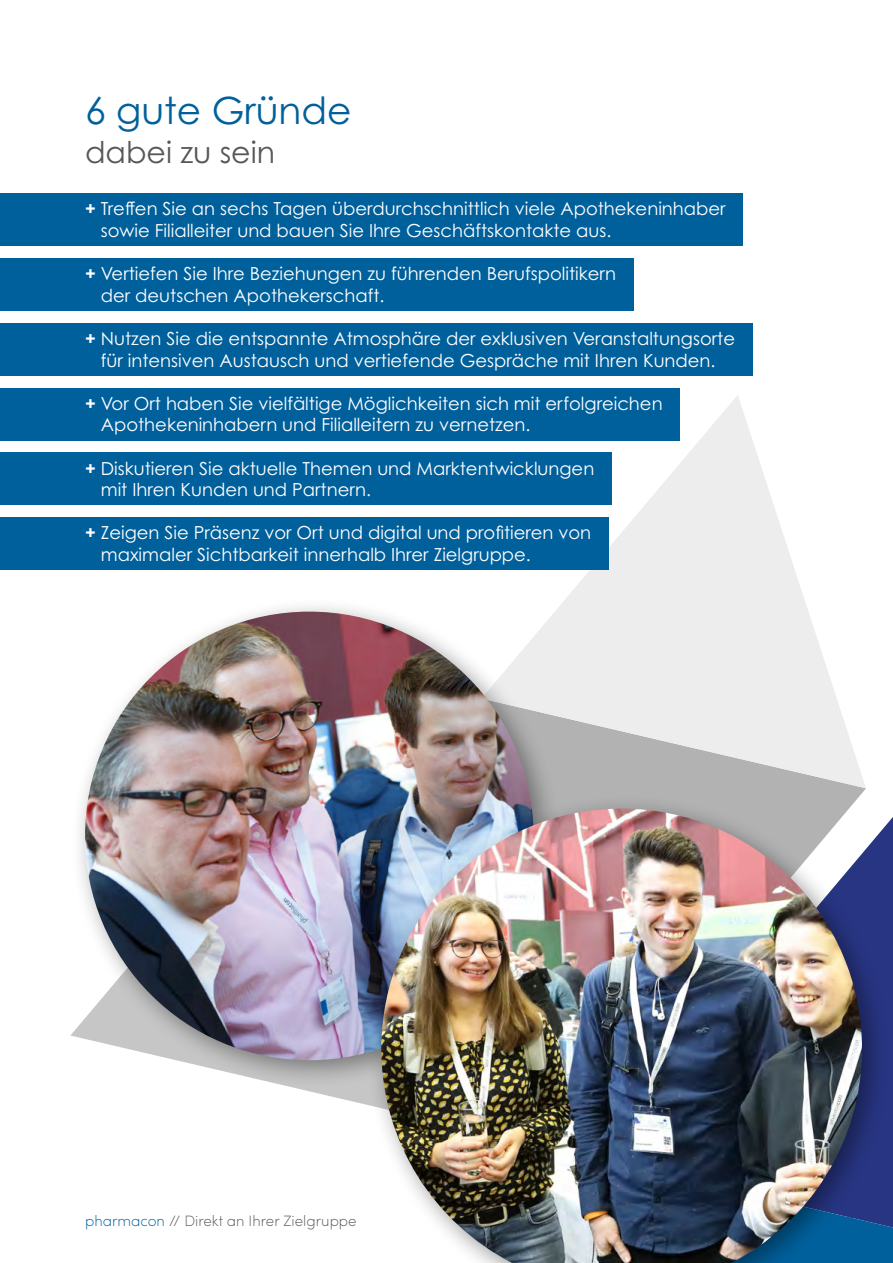
<style>
.page{position:relative;width:893px;height:1263px;background:#fff}
.page>*{position:absolute;margin:0;border:0;box-sizing:border-box;transform-origin:0 0}
.t1{font:37.5px "Century Gothic Pro";color:#00609c}
.t2{font:30px "Century Gothic Pro";color:#575756}
.t3{font:18px/21.6px "Century Gothic Pro";color:#fff}
.t4{font:200 15px "Sofia Pro";color:#575756}
.s1{font-weight:700}
.s2{color:#00609c}
</style>
<div class="page">
<svg style="left:481px;top:395px;width:385px;height:393px;fill:#ededed"></svg>
<div style="left:0;top:194px;width:743px;height:52px;background:#00609c"></div>
<div style="left:0;top:258px;width:633px;height:53px;background:#00609c"></div>
<div style="left:0;top:323px;width:752px;height:52px;background:#00609c"></div>
<div style="left:0;top:388px;width:680px;height:52px;background:#00609c"></div>
<div style="left:0;top:453px;width:611px;height:52px;background:#00609c"></div>
<div style="left:0;top:518px;width:608px;height:52px;background:#00609c"></div>
<div style="left:70px;top:597px;width:492px;height:492px;background:#000;opacity:.4"></div>
<img style="left:85px;top:612px;width:449px;height:448px;border-radius:224px">
<div style="left:366px;top:794px;width:525px;height:469px;background:#000;opacity:.4"></div>
<img style="left:381px;top:809px;width:481px;height:454px">
<h1 class="t1" style="left:85px;top:88px;width:268px">6 gute Gründe</h1>
<h2 class="t2" style="left:85px;top:134px;width:192px">dabei zu sein</h2>
<p class="t3" style="left:101px;top:198px;width:626px;text-indent:-16px"><span class="s1">+</span> Treffen Sie an sechs Tagen überdurchschnittlich viele Apothekeninhaber sowie Filialleiter und bauen Sie Ihre Geschäftskontakte aus.</p>
<p class="t3" style="left:101px;top:263px;width:517px;text-indent:-16px"><span class="s1">+</span> Vertiefen Sie Ihre Beziehungen zu führenden Berufspolitikern der deutschen Apothekerschaft.</p>
<p class="t3" style="left:85px;top:327px;width:651px;text-align:center"><span class="s1">+</span> Nutzen Sie die entspannte Atmosphäre der exklusiven Veranstaltungsorte für intensiven Austausch und vertiefende Gespräche mit Ihren Kunden.</p>
<p class="t3" style="left:101px;top:392px;width:563px;text-indent:-16px"><span class="s1">+</span> Vor Ort haben Sie vielfältige Möglichkeiten sich mit erfolgreichen<br>Apothekeninhabern und Filialleitern zu vernetzen.</p>
<p class="t3" style="left:101px;top:457px;width:495px;text-indent:-16px"><span class="s1">+</span> Diskutieren Sie aktuelle Themen und Marktentwicklungen mit Ihren Kunden und Partnern.</p>
<p class="t3" style="left:101px;top:522px;width:492px;text-indent:-16px"><span class="s1">+</span> Zeigen Sie Präsenz vor Ort und digital und profitieren von maximaler Sichtbarkeit innerhalb Ihrer Zielgruppe.</p>
<p class="t4" style="left:85px;top:1210px;width:273px"><span class="s2">pharmacon</span> // Direkt an Ihrer Zielgruppe</p>
</div>
